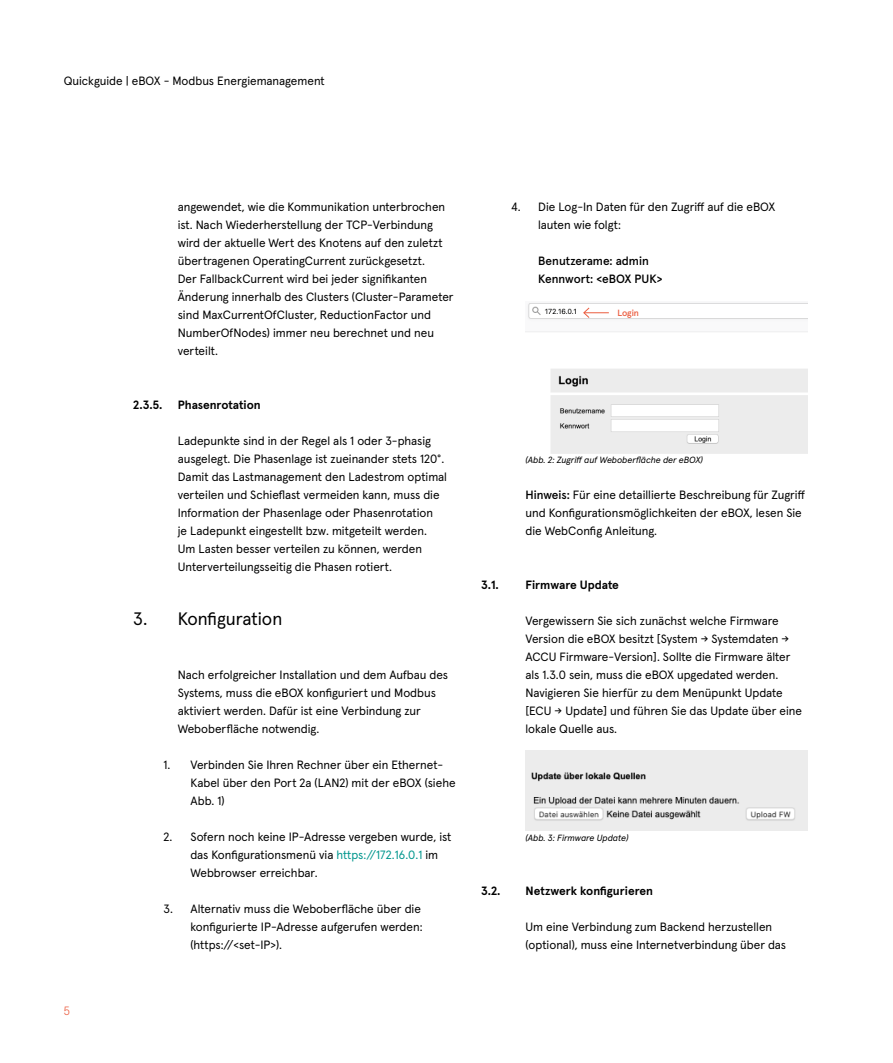
<style>
.page{position:relative;width:893px;height:1063px;background:#fff}
.page>*{position:absolute;margin:0;border:0;box-sizing:border-box;transform-origin:0 0}
.t1{font:18px "Apercu Pro";color:#000}
.t2{font:12px/18px "Apercu Pro";color:#000}
.t3{font:700 12px "Apercu Pro";letter-spacing:-.005em;color:#000}
.t4{font:500 12px/18px "Apercu Pro";color:#000}
.t5{font:300 12px "Apercu Pro";color:#eb5d40}
.t6{font:italic 9px "Apercu Pro";letter-spacing:-.005em;color:#000}
.t7{font:500 9px "Apercu Pro";letter-spacing:-.005em;color:#eb5d40}
.s1{color:#00968d}
.s2{font-weight:500}
</style>
<div class="page">
<img style="left:525px;top:303px;width:283px;height:151px">
<svg style="left:583px;top:307px;width:26px;height:12px"></svg>
<img style="left:525px;top:750px;width:283px;height:81px">
<p class="t2" style="left:64px;top:71px;width:262px">Quickguide | eBOX - Modbus Energiemanagement</p>
<p class="t5" style="left:64px;top:1001px;width:8px">5</p>
<p class="t2" style="left:178px;top:197px;width:277px">angewendet, wie die Kommunikation unterbrochen ist. Nach Wiederherstellung der TCP-Verbindung wird der aktuelle Wert des Knotens auf den zuletzt übertragenen OperatingCurrent zurückgesetzt.<br>Der FallbackCurrent wird bei jeder signifikanten Änderung innerhalb des Clusters (Cluster-Parameter sind MaxCurrentOfCluster, ReductionFactor und NumberOfNodes) immer neu berechnet und neu verteilt.</p>
<p class="t3" style="left:133px;top:395px;width:31px">2.3.5.</p>
<p class="t3" style="left:178px;top:395px;width:84px">Phasenrotation</p>
<p class="t2" style="left:178px;top:431px;width:271px">Ladepunkte sind in der Regel als 1 oder 3-phasig ausgelegt. Die Phasenlage ist zueinander stets 120°.<br>Damit das Lastmanagement den Ladestrom optimal verteilen und Schieflast vermeiden kann, muss die Information der Phasenlage oder Phasenrotation<br>je Ladepunkt eingestellt bzw. mitgeteilt werden.<br>Um Lasten besser verteilen zu können, werden Unterverteilungsseitig die Phasen rotiert.</p>
<h1 class="t1" style="left:133px;top:605px;width:151px">3. Konfiguration</h1>
<p class="t2" style="left:178px;top:665px;width:272px">Nach erfolgreicher Installation und dem Aufbau des Systems, muss die eBOX konfiguriert und Modbus aktiviert werden. Dafür ist eine Verbindung zur Weboberfläche notwendig.</p>
<p class="t2" style="left:191px;top:755px;width:267px;text-indent:-27px">1. Verbinden Sie Ihren Rechner über ein Ethernet-<br>Kabel über den Port 2a (LAN2) mit der eBOX (siehe<br>Abb. 1)</p>
<p class="t2" style="left:191px;top:827px;width:262px;text-indent:-27px">2. Sofern noch keine IP-Adresse vergeben wurde, ist das Konfigurationsmenü via <span class="s1">https://172.16.0.1</span> im<br>Webbrowser erreichbar.</p>
<p class="t2" style="left:191px;top:899px;width:234px;text-indent:-27px">3. Alternativ muss die Weboberfläche über die konfigurierte IP-Adresse aufgerufen werden: (https://&lt;set-IP&gt;).</p>
<p class="t2" style="left:538px;top:197px;width:238px;text-indent:-27px">4. Die Log-In Daten für den Zugriff auf die eBOX lauten wie folgt:</p>
<p class="t4" style="left:538px;top:251px;width:126px">Benutzerame: admin<br>Kennwort: &lt;eBOX PUK&gt;</p>
<p class="t7" style="left:617px;top:306px;width:23px">Login</p>
<p class="t6" style="left:525px;top:453px;width:179px">(Abb. 2: Zugriff auf Weboberfläche der eBOX)</p>
<p class="t2" style="left:525px;top:485px;width:281px"><span class="s2">Hinweis:</span> Für eine detaillierte Beschreibung für Zugriff und Konfigurationsmöglichkeiten der eBOX, lesen Sie die WebConfig Anleitung.</p>
<p class="t3" style="left:481px;top:575px;width:19px">3.1.</p>
<p class="t3" style="left:525px;top:575px;width:95px">Firmware Update</p>
<p class="t2" style="left:525px;top:611px;width:278px">Vergewissern Sie sich zunächst welche Firmware Version die eBOX besitzt [System → Systemdaten → ACCU Firmware-Version]. Sollte die Firmware älter als 1.3.0 sein, muss die eBOX upgedated werden.<br>Navigieren Sie hierfür zu dem Menüpunkt Update [ECU → Update] und führen Sie das Update über eine lokale Quelle aus.</p>
<p class="t6" style="left:525px;top:831px;width:104px">(Abb. 3: Firmware Update)</p>
<p class="t3" style="left:481px;top:881px;width:21px">3.2.</p>
<p class="t3" style="left:525px;top:881px;width:129px">Netzwerk konfigurieren</p>
<p class="t2" style="left:525px;top:917px;width:262px">Um eine Verbindung zum Backend herzustellen (optional), muss eine Internetverbindung über das</p>
</div>
